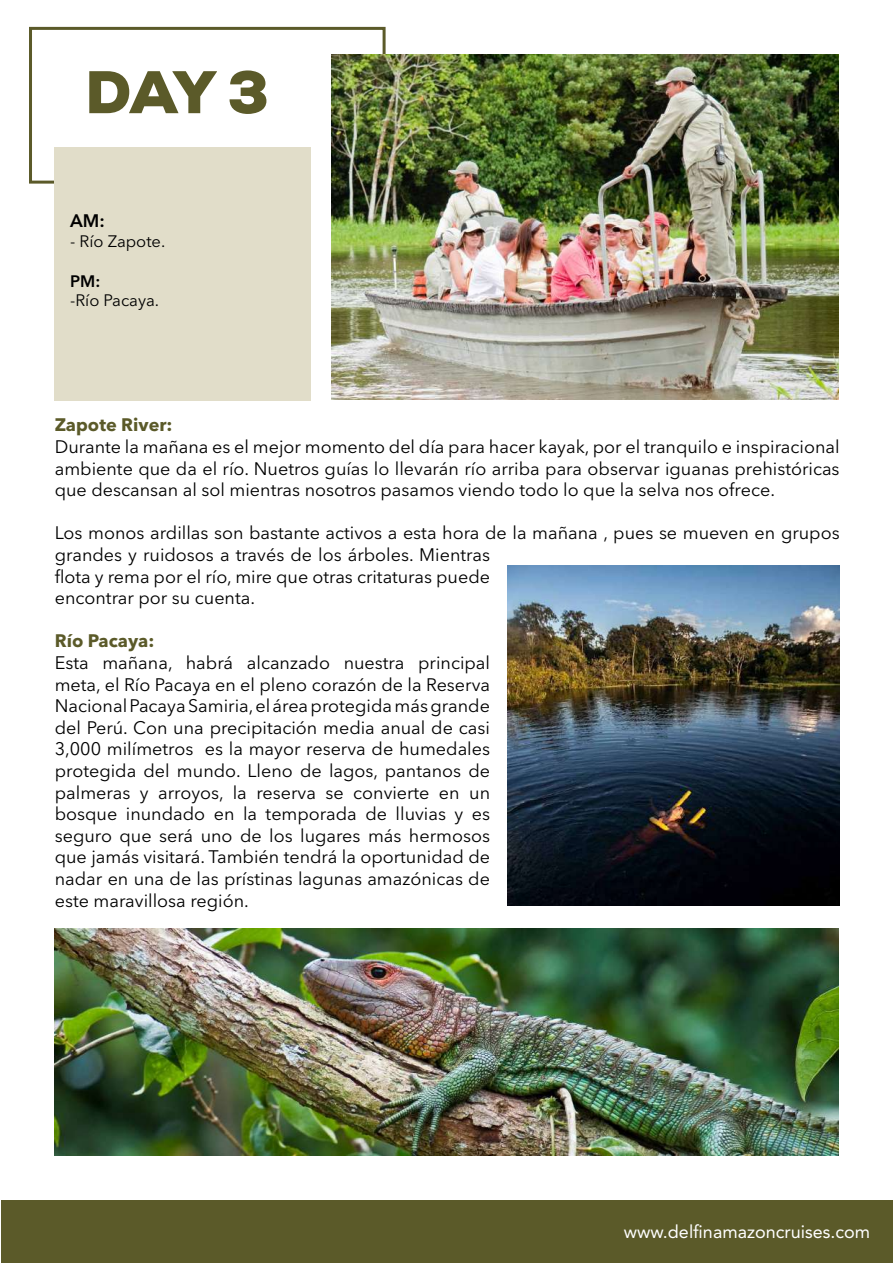
<style>
.page{position:relative;width:893px;height:1263px;background:#fff}
.page>*{position:absolute;margin:0;border:0;box-sizing:border-box;transform-origin:0 0}
.t1{font:900 60px "Nexa";color:#5b5a29}
.t2{font:18px/21.6px "Avenir Next LT Pro";color:#000;text-align:justify}
.t3{font:18px "Avenir LT Std";color:#fff}
.t4{font:700 18px "Avenir Next LT Pro";color:#5b5a29}
.t5{font:600 18px "Avenir Next LT Pro";color:#000}
.t6{font:16.5px "Avenir Next LT Pro";color:#000}
.t7{font:600 16.5px "Avenir Next LT Pro";color:#000}
</style>
<div class="page">
<div style="left:1px;top:1200px;width:891px;height:62px;background:#5b5a29"></div>
<div style="left:29px;top:27px;width:357px;height:157px;border:3px solid #5b5a29"></div>
<div style="left:271px;top:134px;width:81px;height:74px;background:#fff"></div>
<img style="left:332px;top:54px;width:507px;height:346px">
<div style="left:55px;top:147px;width:256px;height:254px;background:#e1ddc9"></div>
<img style="left:507px;top:566px;width:333px;height:340px">
<img style="left:55px;top:928px;width:784px;height:228px">
<h1 class="t1" style="left:85px;top:54px;width:185px">DAY 3</h1>
<p class="t5" style="left:70px;top:210px;width:36px">AM:</p>
<p class="t6" style="left:70px;top:231px;width:97px">- Río Zapote.</p>
<p class="t7" style="left:70px;top:271px;width:32px">PM:</p>
<p class="t6" style="left:70px;top:291px;width:91px">-Río Pacaya.</p>
<p class="t4" style="left:55px;top:414px;width:119px">Zapote River:</p>
<p class="t2" style="left:55px;top:436px;width:786px">Durante la mañana es el mejor momento del día para hacer kayak, por el tranquilo e inspiracional ambiente que da el río. Nuetros guías lo llevarán río arriba para observar iguanas prehistóricas que descansan al sol mientras nosotros pasamos viendo todo lo que la selva nos ofrece.</p>
<p class="t2" style="left:55px;top:522px;width:786px;text-align:left">Los monos ardillas son bastante activos a esta hora de la mañana , pues se mueven en grupos grandes y ruidosos a través de los árboles. Mientras<br>flota y rema por el río, mire que otras critaturas puede<br>encontrar por su cuenta.</p>
<p class="t4" style="left:55px;top:630px;width:101px">Río Pacaya:</p>
<p class="t2" style="left:55px;top:652px;width:437px">Esta mañana, habrá alcanzado nuestra principal meta, el Río Pacaya en el pleno corazón de la Reserva Nacional Pacaya Samiria, el área protegida más grande del Perú. Con una precipitación media anual de casi 3,000 milímetros es la mayor reserva de humedales protegida del mundo. Lleno de lagos, pantanos de palmeras y arroyos, la reserva se convierte en un bosque inundado en la temporada de lluvias y es seguro que será uno de los lugares más hermosos que jamás visitará. También tendrá la oportunidad de nadar en una de las prístinas lagunas amazónicas de este maravillosa región.</p>
<p class="t3" style="left:624px;top:1221px;width:248px">www.delfinamazoncruises.com</p>
</div>
